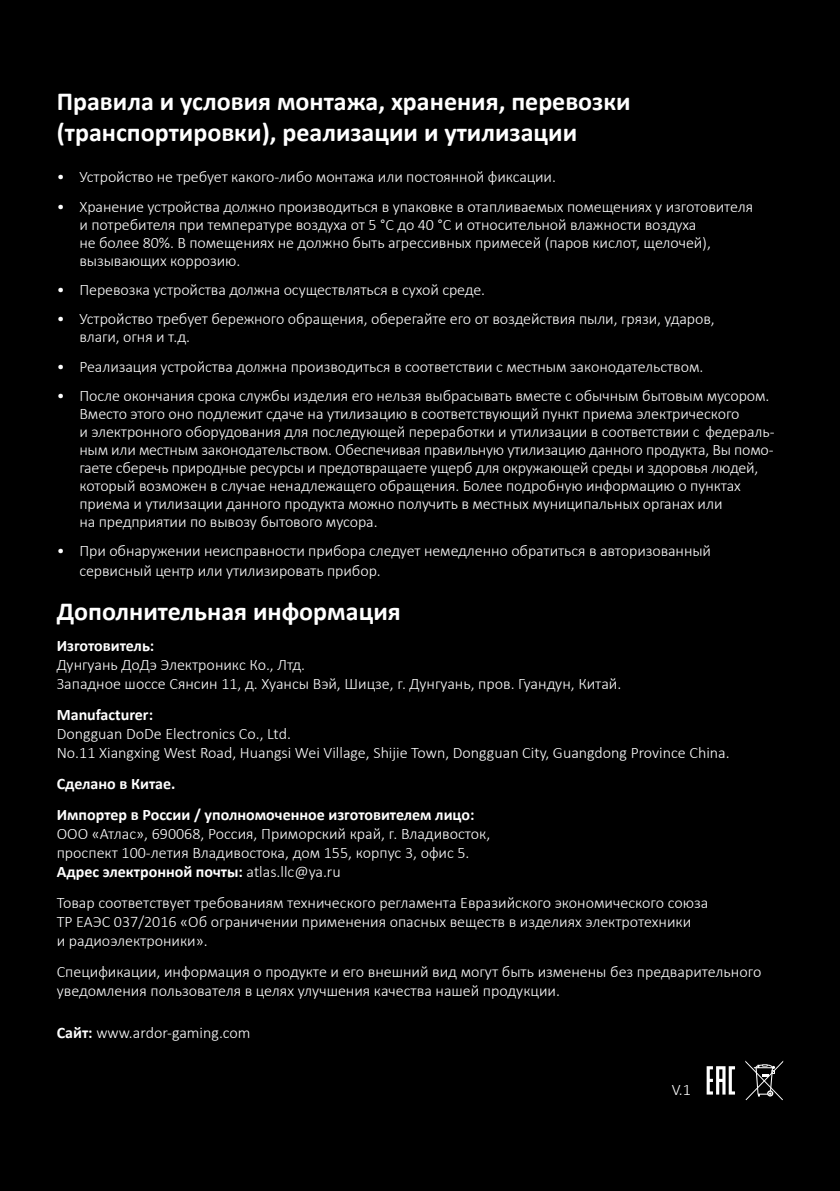
<style>
.page{position:relative;width:840px;height:1191px;background:#fff}
.page>*{position:absolute;margin:0;border:0;box-sizing:border-box;transform-origin:0 0}
.t1{font:700 26px/31.2px "Calibri";color:#fff}
.t2{font:300 16px/18px "Calibri";letter-spacing:-.005em;color:#fff}
.t3{font:700 16px/30.6px "Calibri";color:#fff}
.s1{font-weight:700}
</style>
<div class="page">
<div style="left:0;top:0;width:839px;height:1191px;background:#000"></div>
<svg style="left:706px;top:1066px;width:28px;height:28px"></svg>
<svg style="left:745px;top:1060px;width:37px;height:40px"></svg>
<h1 class="t1" style="left:57px;top:86px;width:575px">Правила и условия монтажа, хранения, перевозки (транспортировки), реализации и утилизации</h1>
<p class="t2" style="left:57px;top:168px;width:500px">• Устройство не требует какого-либо монтажа или постоянной фиксации.</p>
<p class="t2" style="left:79px;top:197px;width:674px;text-indent:-23px">• Хранение устройства должно производиться в упаковке в отапливаемых помещениях у изготовителя и потребителя при температуре воздуха от 5 °С до 40 °С и относительной влажности воздуха<br>не более 80%. В помещениях не должно быть агрессивных примесей (паров кислот, щелочей), вызывающих коррозию.</p>
<p class="t2" style="left:57px;top:280px;width:430px">• Перевозка устройства должна осуществляться в сухой среде.</p>
<p class="t2" style="left:79px;top:310px;width:636px;text-indent:-23px">• Устройство требует бережного обращения, оберегайте его от воздействия пыли, грязи, ударов, влаги, огня и т.д.</p>
<p class="t2" style="left:57px;top:357px;width:647px">• Реализация устройства должна производиться в соответствии с местным законодательством.</p>
<p class="t2" style="left:79px;top:386px;width:696px;text-indent:-23px">• После окончания срока службы изделия его нельзя выбрасывать вместе с обычным бытовым мусором.<br>Вместо этого оно подлежит сдаче на утилизацию в соответствующий пункт приема электрического<br>и электронного оборудования для последующей переработки и утилизации в соответствии с федераль&shy;ным или местным законодательством. Обеспечивая правильную утилизацию данного продукта, Вы помо&shy;гаете сберечь природные ресурсы и предотвращаете ущерб для окружающей среды и здоровья людей, который возможен в случае ненадлежащего обращения. Более подробную информацию о пунктах приема и утилизации данного продукта можно получить в местных муниципальных органах или<br>на предприятии по вывозу бытового мусора.</p>
<p class="t2" style="left:79px;top:541px;width:633px;line-height:19.2px;text-indent:-23px">• При обнаружении неисправности прибора следует немедленно обратиться в авторизованный сервисный центр или утилизировать прибор.</p>
<h1 class="t1" style="left:57px;top:596px;width:345px">Дополнительная информация</h1>
<p class="t3" style="left:57px;top:630px;width:99px">Изготовитель:</p>
<p class="t2" style="left:57px;top:655px;width:565px;line-height:19.2px">Дунгуань ДоДэ Электроникс Ко., Лтд.<br>Западное шоссе Сянсин 11, д. Хуансы Вэй, Шицзе, г. Дунгуань, пров. Гуандун, Китай.</p>
<p class="t3" style="left:57px;top:699px;width:98px">Manufacturer:</p>
<p class="t2" style="left:57px;top:724px;width:674px;line-height:19.2px">Dongguan DoDe Electronics Co., Ltd.<br>No.11 Xiangxing West Road, Huangsi Wei Village, Shijie Town, Dongguan City, Guangdong Province China.</p>
<p class="t3" style="left:57px;top:768px;width:419px">Сделано в Китае.<br>Импортер в России / уполномоченное изготовителем лицо:</p>
<p class="t2" style="left:57px;top:823px;width:435px;line-height:19.2px">ООО «Атлас», 690068, Россия, Приморский край, г. Владивосток, проспект 100-летия Владивостока, дом 155, корпус 3, офис 5.<br><span class="s1">Адрес электронной почты:</span> atlas.llc@ya.ru</p>
<p class="t2" style="left:57px;top:892px;width:652px;line-height:19.2px">Товар соответствует требованиям технического регламента Евразийского экономического союза<br>ТР ЕАЭС 037/2016 «Об ограничении применения опасных веществ в изделиях электротехники<br>и радиоэлектроники».</p>
<p class="t2" style="left:57px;top:961px;width:705px;line-height:19.2px">Спецификации, информация о продукте и его внешний вид могут быть изменены без предварительного уведомления пользователя в целях улучшения качества нашей продукции.</p>
<p class="t2" style="left:57px;top:1023px;width:195px"><span class="s1">Сайт:</span> www.ardor-gaming.com</p>
<p class="t2" style="left:671px;top:1080px;width:21px">V.1</p>
</div>
